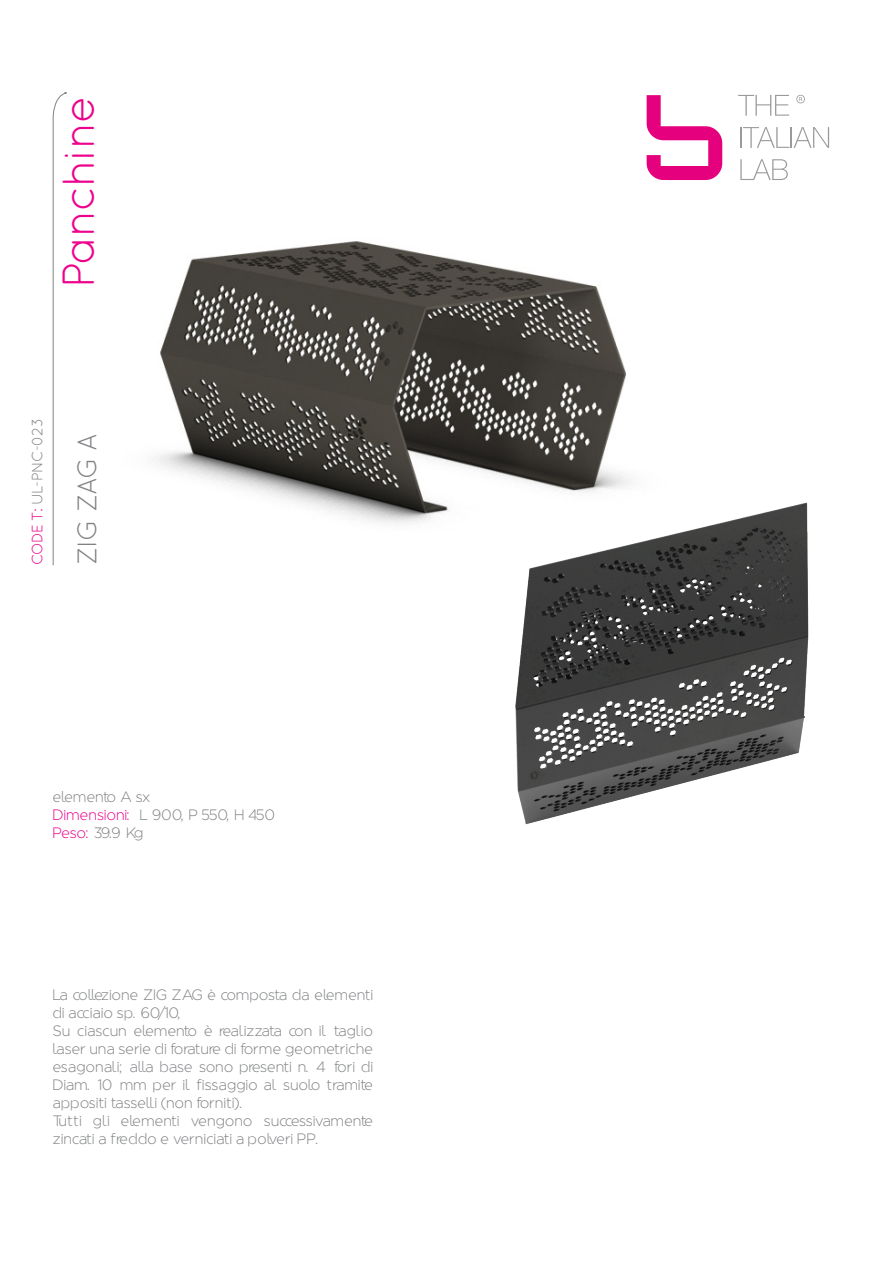
<style>
.page{position:relative;width:893px;height:1263px;background:#fff}
.page>*{position:absolute;margin:0;border:0;box-sizing:border-box;transform-origin:0 0}
.t1{font:45px "Quicksand";letter-spacing:-.03em;color:#ed028c}
.t2{font:27px "Quicksand";letter-spacing:-.03em;color:#808285}
.t3{font:300 15px/18px "Regencie";letter-spacing:.025em;color:#808285}
.t4{font:15px "Quicksand";letter-spacing:-.045em;color:#808285}
.t5{font:300 15px "Regencie";letter-spacing:-.005em;color:#808285}
.s1{color:#ed028c}
</style>
<div class="page">
<img style="left:154px;top:241px;width:477px;height:283px">
<svg style="left:738px;top:95px;width:51px;height:21px"></svg>
<hr style="left:740px;top:127px;width:2px;height:21px;background:#9b9999">
<svg style="left:743px;top:127px;width:86px;height:21px"></svg>
<svg style="left:740px;top:159px;width:48px;height:21px"></svg>
<svg style="left:647px;top:95px;width:75px;height:85px"></svg>
<svg style="left:796px;top:95px;width:9px;height:8px"></svg>
<svg style="left:52px;top:92px;width:15px;height:474px"></svg>
<img style="left:413px;top:483px;width:396px;height:342px">
<p class="t1" style="left:53px;top:288px;width:194px;rotate:-90deg">Panchine</p>
<p class="t4" style="left:29px;top:565px;width:148px;rotate:-90deg"><span class="s1">CODE T:</span> UL-PNC-023</p>
<p class="t2" style="left:71px;top:565px;width:133px;rotate:-90deg">ZIG ZAG A</p>
<p class="t5" style="left:53px;top:787px;width:99px">elemento A sx</p>
<p class="t3" style="left:53px;top:805px;width:223px"><span class="s1">Dimensioni:</span> L 900, P 550, H 450</p>
<p class="t3" style="left:53px;top:823px;width:92px"><span class="s1">Peso:</span> 39.9 Kg</p>
<p class="t3" style="left:53px;top:985px;width:322px">La collezione ZIG ZAG è composta da elementi di acciaio sp. 60/10,</p>
<p class="t3" style="left:53px;top:1021px;width:322px;text-align:justify">Su ciascun elemento è realizzata con il taglio laser una serie di forature di forme geometriche esagonali; alla base sono presenti n. 4 fori di Diam. 10 mm per il fissaggio al suolo tramite appositi tasselli (non forniti).</p>
<p class="t3" style="left:53px;top:1111px;width:322px">Tutti gli elementi vengono successivamente zincati a freddo e verniciati a polveri PP.</p>
</div>
